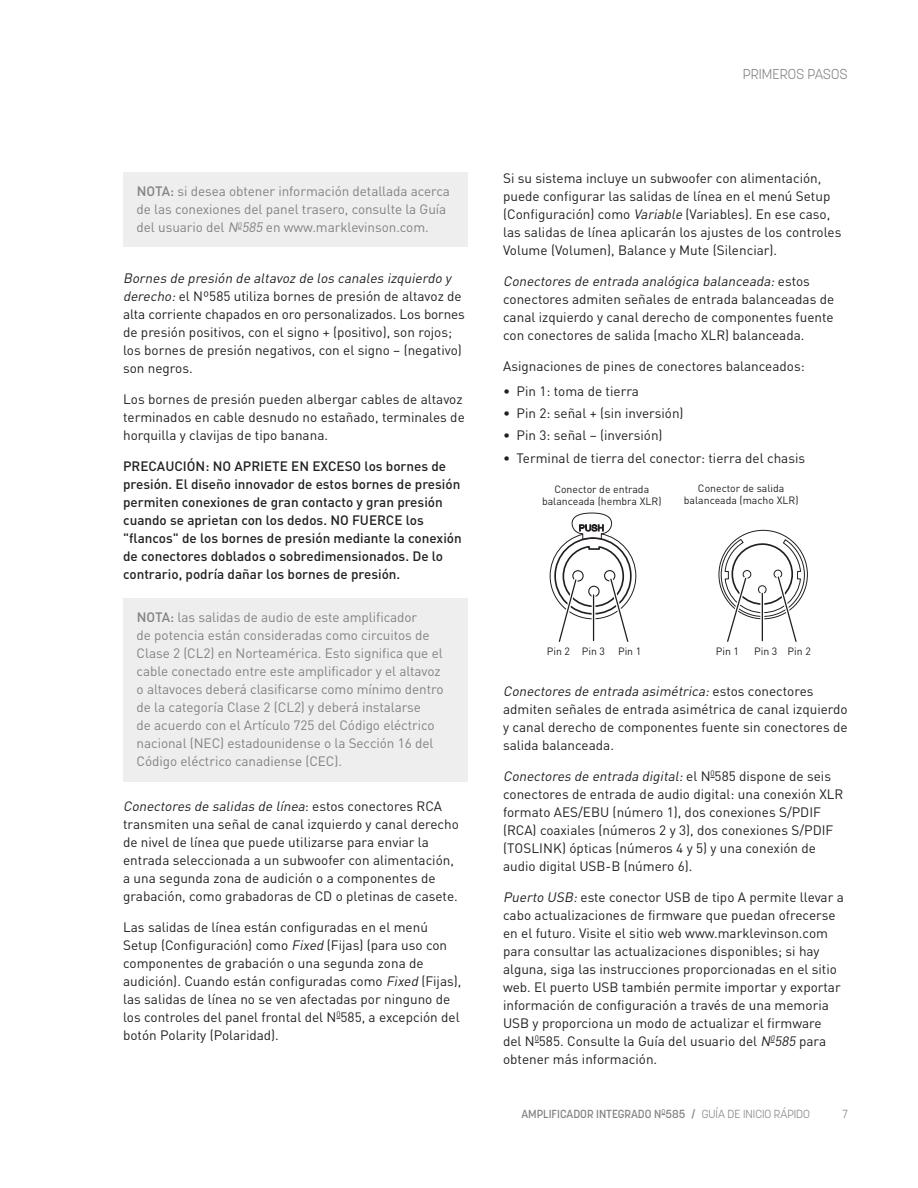
<style>
.page{position:relative;width:918px;height:1188px;background:#fff}
.page>*{position:absolute;margin:0;border:0;box-sizing:border-box;transform-origin:0 0}
.t1{font:300 14.25px "Korolev";color:#808285}
.body{font:13.5px/18px "DINOT";color:#231f20}
.t2{font:13.5px/18px "DINOT";letter-spacing:-.005em;color:#808285}
.body-2{font:500 13.5px/18px "DINOT";color:#231f20}
.bullets{font:13.5px "DINOT";color:#231f20}
.t3{font:500 11.7px "Korolev";color:#808285}
.t4{font:300 11.7px "Korolev";color:#808285}
.t5{font:10.5px/12px "DINOT";color:#231f20;text-align:center}
.s1{font-weight:500}
.s2{font-style:italic}
.s3{font-weight:300}
</style>
<div class="page">
<div style="left:123px;top:173px;width:345px;height:74px;background:#eeeeef"></div>
<div style="left:123px;top:598px;width:345px;height:183px;background:#eeeeef"></div>
<svg style="left:550px;top:513px;width:255px;height:129px"></svg>
<p class="t2" style="left:137px;top:182px;width:315px"><span class="s1">Nota:</span> si desea obtener información detallada acerca de las conexiones del panel trasero, consulte la Guía del usuario del <span class="s2">N</span><sup>0</sup><span class="s2">585</span> en www.marklevinson.com.</p>
<p class="body" style="left:123px;top:269px;width:343px"><span class="s2">Bornes de presión de altavoz de los canales izquierdo y derecho:</span>el Nº585 utiliza bornes de presión de altavoz de alta corriente chapados en oro personalizados. Los bornes de presión positivos, con el signo + (positivo), son rojos; los bornes de presión negativos, con el signo – (negativo) son negros.</p>
<p class="body" style="left:123px;top:390px;width:343px">Los bornes de presión pueden albergar cables de altavoz terminados en cable desnudo no estañado, terminales de horquilla y clavijas de tipo banana.</p>
<p class="body-2" style="left:123px;top:456px;width:145px">PRECAUCIÓN: NO APRIETE</p>
<p class="body-2" style="left:291px;top:456px;width:54px">EN EXCESO</p>
<p class="body-2" style="left:123px;top:456px;width:339px;text-indent:241px">los bornes de presión. El diseño innovador de estos bornes de presión permiten conexiones de gran contacto y gran presión cuando se aprietan con los dedos. NO FUE</p>
<p class="body-2" style="left:123px;top:510px;width:340px;text-indent:254px">RCE los "flancos" de los bornes de presión mediante la conexión de conectores doblados o sobredimensionados. De lo contrario, podría dañar los bornes de presión.</p>
<p class="t2" style="left:137px;top:608px;width:308px"><span class="s1">Nota:</span> las salidas de audio de este amplificador<br>de potencia están consideradas como circuitos de Clase 2 (CL2) en Norteamérica. Esto significa que el cable conectado entre este amplificador y el altavoz o altavoces deberá clasificarse como mínimo dentro de la categoría Clase 2 (CL2) y deberá instalarse<br>de acuerdo con el Artículo 725 del Código eléctrico nacional (NEC) estadounidense o la Sección 16 del Código eléctrico canadiense (CEC).</p>
<p class="body" style="left:123px;top:797px;width:337px"><span class="s2">Conectores de salidas de línea</span>: e st o s c o n e ct o re s R CA transmiten una señal de canal izquierdo y canal derecho de nivel de línea que puede utilizarse para enviar la entrada seleccionada a un subwoofer con alimentación, a una segunda zona de audición o a componentes de grabación, como grabadoras de CD o pletinas de casete.</p>
<p class="body" style="left:123px;top:918px;width:340px">Las salidas de línea están configuradas en el menú Setup (Configuración) como <span class="s2">Fixed</span> (Fijas) (para uso con componentes de grabación o una segunda zona de audición). Cuando están configuradas como <span class="s2">Fixed</span> (Fijas), las salidas de línea no se ven afectadas por ninguno de los controles del panel frontal del N<sup>0</sup>585, a excepción del botón Polarity (Polaridad).</p>
<p class="t1" style="left:743px;top:65px;width:17px">PRIMERO</p>
<p class="t1" style="left:796px;top:65px;width:53px">S PASOS</p>
<p class="body" style="left:503px;top:169px;width:340px">Si su sistema incluye un subwoofer con alimentación, puede configurar las salidas de línea en el menú Setup (Configuración) como <span class="s2">Variable</span> (Variables). En ese caso, las salidas de línea aplicarán los ajustes de los controles Volume (Volumen), Balance y Mute (Silenciar).</p>
<p class="body" style="left:503px;top:272px;width:333px"><span class="s2">Conectores de entrada analógica balanceada:</span>e s t o s conectores admiten señales de entrada balanceadas de canal izquierdo y canal derecho de componentes fuente con conectores de salida (macho XLR) balanceada.</p>
<p class="body" style="left:503px;top:357px;width:303px">Asignaciones de pines de conectores balanceados:</p>
<p class="bullets" style="left:503px;top:382px;width:137px">• Pin 1: toma de tierra</p>
<p class="bullets" style="left:503px;top:405px;width:182px">• Pin 2: señal + (sin inversión)</p>
<p class="bullets" style="left:503px;top:427px;width:161px">• Pin 3: señal – (inversión)</p>
<p class="bullets" style="left:503px;top:449px;width:304px">• Terminal de tierra del conector: tierra del chasis</p>
<p class="t5" style="left:542px;top:483px;width:121px">Conector de entrada balanceada (hembra XLR)</p>
<p class="t5" style="left:684px;top:482px;width:116px">Conector de salida balanceada (macho XLR)</p>
<p class="t5" style="left:547px;top:645px;width:96px">Pin 2 Pin 3 Pin 1</p>
<p class="t5" style="left:716px;top:645px;width:25px">Pin 1</p>
<p class="t5" style="left:754px;top:645px;width:58px">Pin 3 Pin 2</p>
<p class="body" style="left:503px;top:682px;width:346px"><span class="s2">Conectores de entrada asimétrica:</span>e s t o s c o n e c t o re s admiten señales de entrada asimétrica de canal izquierdo y canal derecho de componentes fuente sin conectores de salida balanceada.</p>
<p class="body" style="left:503px;top:767px;width:342px"><span class="s2">Conectores de entrada digital:</span>e l N <sup>0</sup> 5 8 5 d i s p o n e d e s e i s conectores de entrada de audio digital: una conexión XLR formato AES/EBU (número 1), dos conexiones S/PDIF (RCA) coaxiales (números 2 y 3), dos conexiones S/PDIF (Toslin</p>
<p class="body" style="left:503px;top:839px;width:314px;text-indent:50px">k) ópticas (números 4 y 5) y una conexión de audio digital USB-B (número 6).</p>
<p class="body" style="left:503px;top:888px;width:342px"><span class="s2">Puerto USB:</span>este conector USB de tipo A permite llevar a cabo actualizaciones de firmware que puedan ofrecerse en el futuro. Visite el sitio web www.marklevinson.com para consultar las actualizaciones disponibles; si hay alguna, siga las instrucciones proporcionadas en el sitio web. El puerto USB también permite importar y exportar información de configuración a través de una memoria USB y proporciona un modo de actualizar el firmware<br>del N<sup>0</sup>585. Consulte la Guía del usuario del <span class="s2">N</span><sup>0</sup><span class="s2">585</span> para obtener más información.</p>
<p class="t3" style="left:521px;top:1106px;width:228px">AMPLIFICADOR INTEGRADO N <sup>0</sup>585 / <span class="s3">GUÍA DE INICIO</span></p>
<p class="t4" style="left:842px;top:1106px;width:7px">7</p>
<p class="t4" style="left:774px;top:1106px;width:7px">RÁPIDO</p>
</div>
